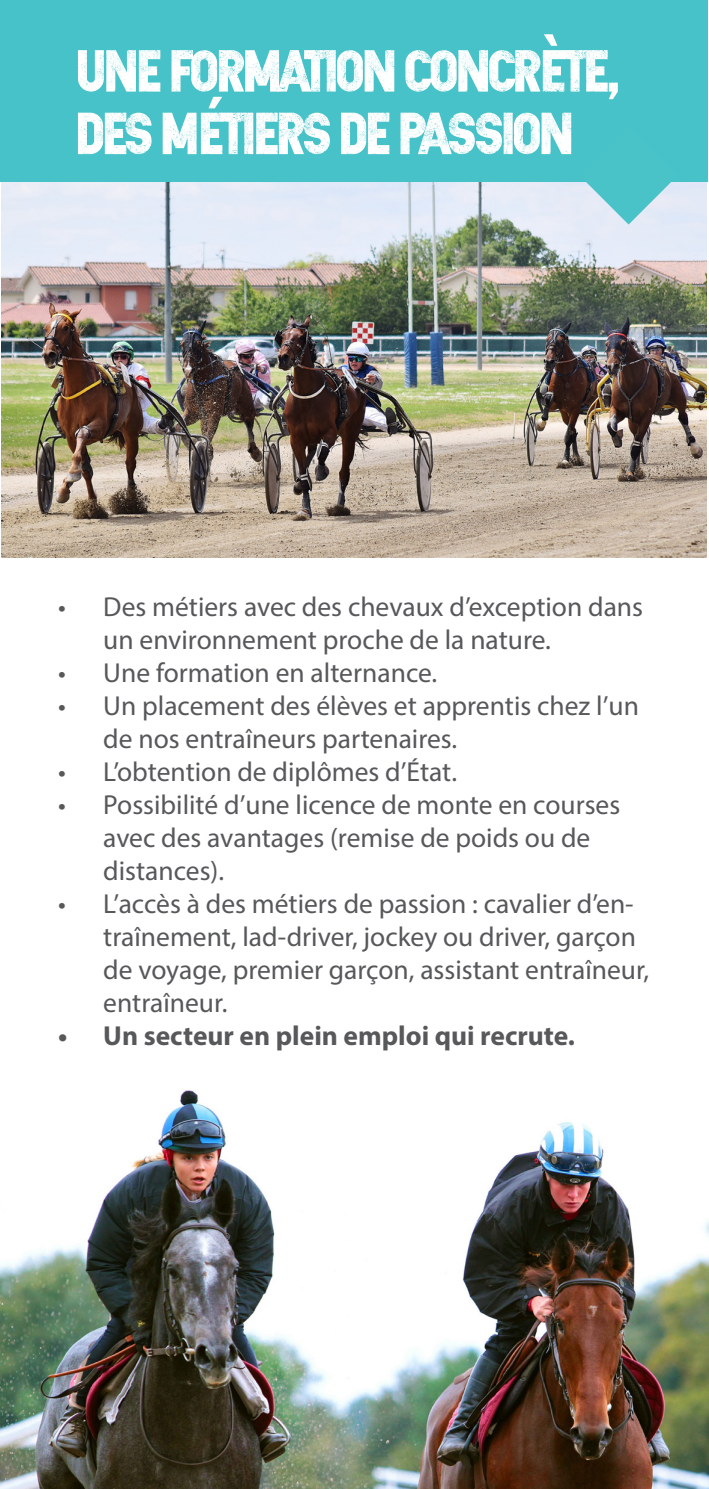
<style>
.page{position:relative;width:709px;height:1489px;background:#fff}
.page>*{position:absolute;margin:0;border:0;box-sizing:border-box;transform-origin:0 0}
.t1{font:60px "Zilap Sleep Grunge";letter-spacing:-.08em;color:#fff}
.t2{font:27.5px/33px "Myriad Pro";color:#57585a}
.t3{font:700 27.5px "Myriad Pro";color:#57585a}
</style>
<div class="page">
<img style="left:0;top:1090px;width:709px;height:398px">
<img style="left:1px;top:181px;width:705px;height:376px">
<div style="left:0;top:0;width:707px;height:181px;background:#47c2c8"></div>
<svg style="left:579px;top:181px;width:98px;height:43px;background:#9dd7e1"></svg>
<p class="t1" style="left:75px;top:32px;width:547px">UNE FORMATION CONCRÈTE,</p>
<p class="t1" style="left:75px;top:94px;width:500px">DES MÉTIERS DE PASSION</p>
<p class="t2" style="left:103px;top:590px;width:541px;text-indent:-45px">• Des métiers avec des chevaux d’exception dans un environnement proche de la nature.</p>
<p class="t2" style="left:58px;top:656px;width:380px">• Une formation en alternance.</p>
<p class="t2" style="left:103px;top:689px;width:537px;text-indent:-45px">• Un placement des élèves et apprentis chez l’un de nos entraîneurs partenaires.</p>
<p class="t2" style="left:58px;top:755px;width:400px">• L’obtention de diplômes d’État.</p>
<p class="t2" style="left:103px;top:788px;width:518px;text-indent:-45px">• Possibilité d’une licence de monte en courses avec des avantages (remise de poids ou de distances).</p>
<p class="t2" style="left:103px;top:887px;width:547px;text-indent:-45px">• L’accès à des métiers de passion : cavalier d’en&shy;traînement, lad-driver, jockey ou driver, garçon de voyage, premier garçon, assistant entraîneur, entraîneur.</p>
<p class="t3" style="left:58px;top:1018px;width:518px">• Un secteur en plein emploi qui recrute.</p>
</div>
